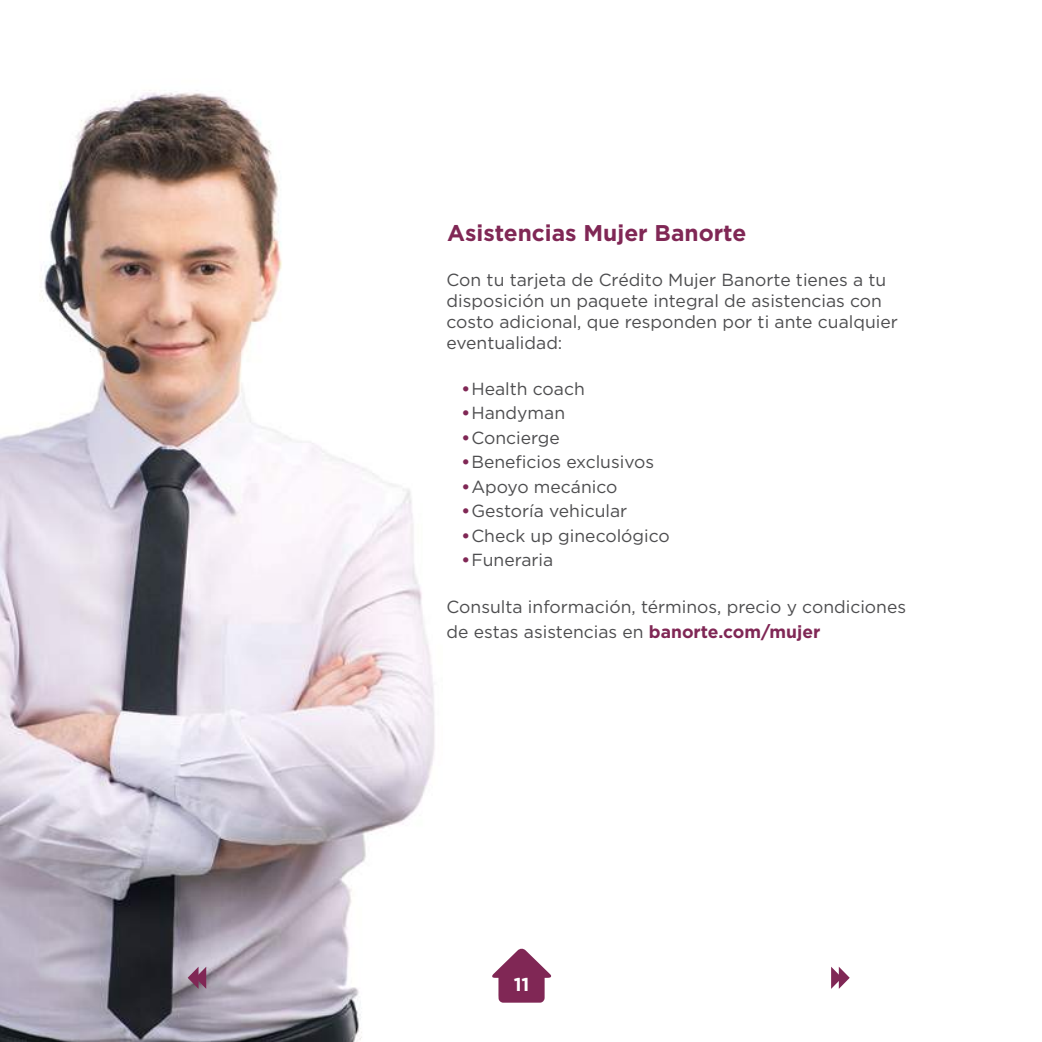
<style>
.page{position:relative;width:1042px;height:1042px;background:#fff}
.page>*{position:absolute;margin:0;border:0;box-sizing:border-box;transform-origin:0 0}
.t1{font:700 22.75px "Gotham";color:#802755}
.t2{font:700 18.72px "Gotham";color:#fff}
.t3{font:17.5px/21px "Gotham";color:#4d4d4f}
.s1{font-weight:700;color:#802755}
</style>
<div class="page">
<img style="left:0;top:90px;width:552px;height:952px">
<svg style="left:188px;top:966px;width:18px;height:23px"></svg>
<svg style="left:831px;top:966px;width:19px;height:23px"></svg>
<svg style="left:492px;top:948px;width:59px;height:54px"></svg>
<h1 class="t1" style="left:447px;top:218px;width:301px">Asistencias Mujer Banorte</h1>
<p class="t3" style="left:446px;top:269px;width:453px">Con tu tarjeta de Crédito Mujer Banorte tienes a tu disposición un paquete integral de asistencias con costo adicional, que responden por ti ante cualquier eventualidad:</p>
<p class="t3" style="left:461px;top:377px;width:125px"><span class="s1">•</span>Health coach</p>
<p class="t3" style="left:461px;top:402px;width:105px"><span class="s1">•</span>Handyman</p>
<p class="t3" style="left:461px;top:426px;width:100px"><span class="s1">•</span>Concierge</p>
<p class="t3" style="left:461px;top:451px;width:194px"><span class="s1">•</span>Beneficios exclusivos</p>
<p class="t3" style="left:461px;top:475px;width:158px"><span class="s1">•</span>Apoyo mecánico</p>
<p class="t3" style="left:461px;top:500px;width:167px"><span class="s1">•</span>Gestoría vehicular</p>
<p class="t3" style="left:461px;top:524px;width:210px"><span class="s1">•</span>Check up ginecológico</p>
<p class="t3" style="left:461px;top:549px;width:93px"><span class="s1">•</span>Funeraria</p>
<p class="t3" style="left:446px;top:594px;width:461px;line-height:24.5px">Consulta información, términos, precio y condiciones de estas asistencias en <span class="s1">banorte.com/mujer</span></p>
<p class="t2" style="left:514px;top:971px;width:17px">11</p>
</div>
